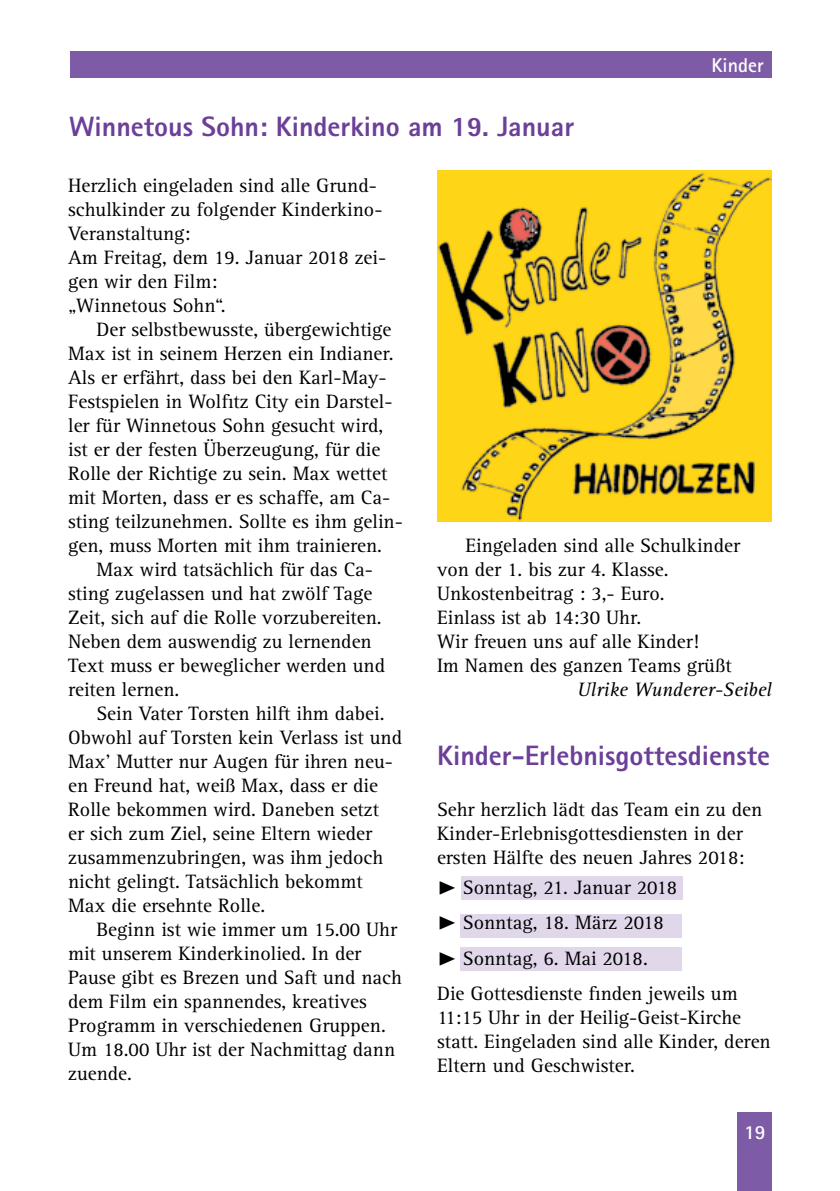
<style>
.page{position:relative;width:840px;height:1191px;background:#fff}
.page>*{position:absolute;margin:0;border:0;box-sizing:border-box;transform-origin:0 0}
.t1{font:800 28px "Rotis Sans Serif";color:#6c3f98}
.t2{font:20px/24px "Rotis Serif";color:#000}
.t3{font:italic 20px "Rotis Serif";color:#000}
.t4{font:700 20px "Rotis Sans Serif";color:#fff}
.s1{font-family:"Zeal"}
</style>
<div class="page">
<div style="left:461px;top:876px;width:220px;height:23px;background:#e0d7eb"></div>
<div style="left:460px;top:914px;width:221px;height:23px;background:#e0d7eb"></div>
<div style="left:460px;top:947px;width:221px;height:24px;background:#e0d7eb"></div>
<div style="left:70px;top:51px;width:701px;height:26px;background:#7e5ba6"></div>
<div style="left:737px;top:1112px;width:34px;height:79px;background:#7e5ba6"></div>
<img style="left:437px;top:170px;width:334px;height:352px">
<h1 class="t1" style="left:69px;top:109px;width:506px">Winnetous Sohn: Kinderkino am 19. Januar</h1>
<p class="t4" style="left:711px;top:53px;width:54px">Kinder</p>
<p class="t2" style="left:68px;top:174px;width:319px">Herzlich eingeladen sind alle Grund&shy;schulkinder zu folgender Kinderkino-<br>Veranstaltung:<br>Am Freitag, dem 19. Januar 2018 zei&shy;gen wir den Film:<br>„Winnetous Sohn“.</p>
<p class="t2" style="left:96px;top:318px;width:296px">Der selbstbewusste, übergewichtige</p>
<p class="t2" style="left:68px;top:342px;width:327px">Max ist in seinem Herzen ein Indianer.</p>
<p class="t2" style="left:68px;top:366px;width:320px">Als er erfährt, dass bei den Karl-May-</p>
<p class="t2" style="left:68px;top:390px;width:326px">Festspielen in Wolfitz City ein Darstel-</p>
<p class="t2" style="left:68px;top:414px;width:316px">ler für Winnetous Sohn gesucht wird,</p>
<p class="t2" style="left:68px;top:438px;width:313px">ist er der festen Überzeugung, für die</p>
<p class="t2" style="left:68px;top:462px;width:320px">Rolle der Richtige zu sein. Max wettet</p>
<p class="t2" style="left:68px;top:486px;width:323px">mit Morten, dass er es schaffe, am Ca-</p>
<p class="t2" style="left:68px;top:510px;width:336px">sting teilzunehmen. Sollte es ihm gelin-</p>
<p class="t2" style="left:68px;top:534px;width:318px">gen, muss Morten mit ihm trainieren.  </p>
<p class="t2" style="left:96px;top:558px;width:278px">Max wird tatsächlich für das Ca-</p>
<p class="t2" style="left:68px;top:582px;width:306px">sting zugelassen und hat zwölf Tage</p>
<p class="t2" style="left:68px;top:606px;width:315px">Zeit, sich auf die Rolle vorzubereiten.</p>
<p class="t2" style="left:68px;top:630px;width:305px">Neben dem auswendig zu lernenden</p>
<p class="t2" style="left:68px;top:654px;width:318px">Text muss er beweglicher werden und</p>
<p class="t2" style="left:68px;top:678px;width:113px">reiten lernen.</p>
<p class="t2" style="left:96px;top:702px;width:289px">Sein Vater Torsten hilft ihm dabei.</p>
<p class="t2" style="left:68px;top:726px;width:335px">Obwohl auf Torsten kein Verlass ist und</p>
<p class="t2" style="left:68px;top:750px;width:326px">Max’ Mutter nur Augen für ihren neu-</p>
<p class="t2" style="left:68px;top:774px;width:311px">en Freund hat, weiß Max, dass er die</p>
<p class="t2" style="left:68px;top:798px;width:312px">Rolle bekommen wird. Daneben setzt</p>
<p class="t2" style="left:68px;top:822px;width:305px">er sich zum Ziel, seine Eltern wieder</p>
<p class="t2" style="left:68px;top:846px;width:316px">zusammenzubringen, was ihm jedoch</p>
<p class="t2" style="left:68px;top:870px;width:296px">nicht gelingt. Tatsächlich bekommt</p>
<p class="t2" style="left:68px;top:894px;width:198px">Max die ersehnte Rolle.</p>
<p class="t2" style="left:96px;top:918px;width:302px">Beginn ist wie immer um 15.00 Uhr</p>
<p class="t2" style="left:68px;top:942px;width:294px">mit unserem Kinderkinolied. In der</p>
<p class="t2" style="left:68px;top:966px;width:335px">Pause gibt es Brezen und Saft und nach</p>
<p class="t2" style="left:68px;top:990px;width:300px">dem Film ein spannendes, kreatives</p>
<p class="t2" style="left:68px;top:1014px;width:319px">Programm in verschiedenen Gruppen.</p>
<p class="t2" style="left:68px;top:1038px;width:328px">Um 18.00 Uhr ist der Nachmittag dann</p>
<p class="t2" style="left:68px;top:1062px;width:65px">zuende.</p>
<p class="t2" style="left:437px;top:534px;width:304px;text-indent:28px">Eingeladen sind alle Schulkinder von der 1. bis zur 4. Klasse.<br>Unkostenbeitrag : 3,- Euro.<br>Einlass ist ab 14:30 Uhr.<br>Wir freuen uns auf alle Kinder!<br>Im Namen des ganzen Teams grüßt</p>
<p class="t3" style="left:577px;top:678px;width:196px">Ulrike Wunderer-Seibel</p>
<h1 class="t1" style="left:437px;top:737px;width:334px">Kinder-Erlebnisgottesdienste</h1>
<p class="t2" style="left:437px;top:798px;width:326px">Sehr herzlich lädt das Team ein zu den<br>Kinder-Erlebnisgottesdiensten in der ersten Hälfte des neuen Jahres 2018:</p>
<p class="t2" style="left:437px;top:870px;width:302px;line-height:35.4px"><span class="s1">®</span> Sonntag, 21. Januar 2018<br><span class="s1">®</span> Sonntag, 18. März 2018<br><span class="s1">®</span> Sonntag, 6. Mai 2018.<br>Die Gottesdienste finden jeweils um</p>
<p class="t2" style="left:437px;top:1006px;width:335px">11:15 Uhr in der Heilig-Geist-Kirche statt. Eingeladen sind alle Kinder, deren<br>Eltern und Geschwister.</p>
<p class="t4" style="left:743px;top:1119px;width:23px">19</p>
</div>
